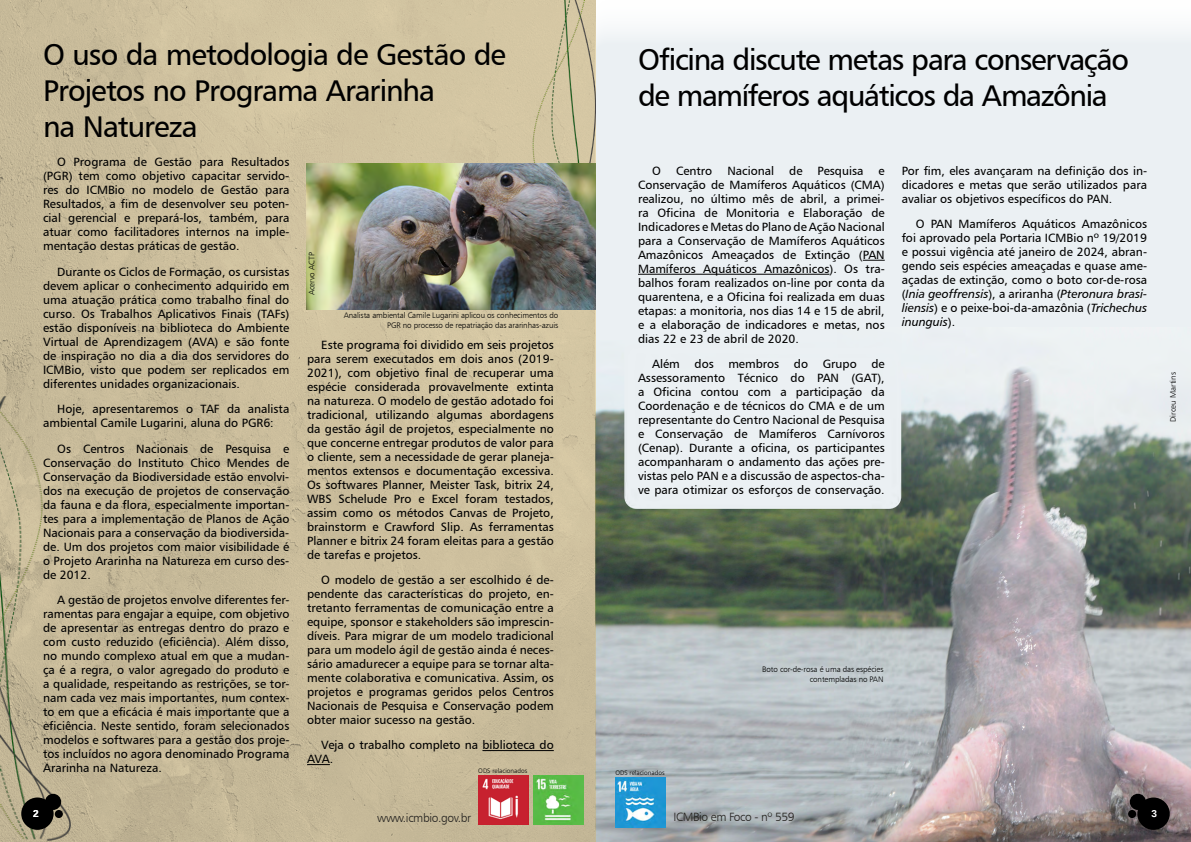
<style>
.page{position:relative;width:1191px;height:842px;background:#fff}
.page>*{position:absolute;margin:0;border:0;box-sizing:border-box;transform-origin:0 0}
.t1{font:30px/36px "Humanist 777 BT Roman B";letter-spacing:-.035em;color:#000}
.t2{font:12px/14px "Humanist 777 BT Roman B";color:#000;text-align:justify}
.t3{font:12px "Humanist 777 BT Italic B";color:#000}
.t4{font:12px "Humanist 777 BT Light B";letter-spacing:-.03em;color:#24221f}
.t5{font:700 10px "Liberation Sans";color:#fff}
.t6{font:8px/10px "Humanist 777 BT Light B";letter-spacing:-.01em;color:#000;text-align:right}
.t7{font:6.6px "Humanist 777 BT Light B";color:#000}
.s1{font-family:"Humanist 777 BT Roman B"}
.s2{font-family:"Humanist 777 BT Italic B"}
</style>
<div class="page">
<svg style="left:595px;top:0;width:596px;height:340px;fill:#ebf0f3"></svg>
<img style="left:860px;top:328px;width:331px;height:514px">
<img style="left:595px;top:340px;width:110px;height:502px">
<img style="left:705px;top:509px;width:155px;height:333px">
<div style="left:624px;top:297px;width:277px;height:212px;background:#ebf0f3;border-radius:12px"></div>
<svg style="left:862px;top:260px;width:22px;height:1px"></svg>
<hr style="left:638px;top:274px;width:191px;height:1px;background:#000">
<div style="left:0;top:0;width:595px;height:842px;background:#cbbd9c"></div>
<img style="left:0;top:396px;width:71px;height:446px">
<div style="left:1137px;top:797px;width:32px;height:33px;background:#000;border-radius:50%"></div>
<div style="left:1129px;top:794px;width:17px;height:16px;background:#000;border-radius:50%"></div>
<div style="left:1128px;top:810px;width:8px;height:8px;background:#000;border-radius:50%"></div>
<div style="left:21px;top:797px;width:33px;height:33px;background:#000;border-radius:50%"></div>
<div style="left:45px;top:794px;width:16px;height:16px;background:#000;border-radius:50%"></div>
<div style="left:55px;top:810px;width:8px;height:8px;background:#000;border-radius:50%"></div>
<hr style="left:482px;top:750px;width:72px;height:1px;background:#000">
<svg style="left:307px;top:764px;width:23px;height:1px"></svg>
<img style="left:478px;top:775px;width:50px;height:50px">
<img style="left:533px;top:775px;width:50px;height:50px">
<img style="left:509px;top:0;width:86px;height:163px">
<img style="left:306px;top:163px;width:289px;height:146px">
<img style="left:615px;top:778px;width:50px;height:49px">
<h1 class="t1" style="left:43px;top:36px;width:464px">O uso da metodologia de Gestão de<br>Projetos no Programa Ararinha<br>na Natureza</h1>
<p class="t2" style="left:43px;top:155px;width:248px;text-indent:14px">O Programa de Gestão para Resultados (PGR) tem como objetivo capacitar servido&shy;res do ICMBio no modelo de Gestão para Resultados, a fim de desenvolver seu poten&shy;cial gerencial e prepará-los, também, para atuar como facilitadores internos na imple&shy;mentação destas práticas de gestão.</p>
<p class="t2" style="left:43px;top:264px;width:248px;text-indent:14px">Durante os Ciclos de Formação, os cursistas devem aplicar o conhecimento adquirido em uma atuação prática como trabalho final do curso. Os Trabalhos Aplicativos Finais (TAFs) estão disponíveis na biblioteca do Ambiente Virtual de Aprendizagem (AVA) e são fonte de inspiração no dia a dia dos servidores do ICMBio, visto que podem ser replicados em diferentes unidades organizacionais.</p>
<p class="t2" style="left:43px;top:402px;width:248px;text-indent:14px">Hoje, apresentaremos o TAF da analista ambiental Camile Lugarini, aluna do PGR6:</p>
<p class="t2" style="left:43px;top:441px;width:248px;text-indent:14px">Os Centros Nacionais de Pesquisa e Conservação do Instituto Chico Mendes de Conservação da Biodiversidade estão envolvi&shy;dos na execução de projetos de conservação da fauna e da flora, especialmente importan&shy;tes para a implementação de Planos de Ação Nacionais para a conservação da biodiversida&shy;de. Um dos projetos com maior visibilidade é o Projeto Ararinha na Natureza em curso des&shy;de 2012.</p>
<p class="t2" style="left:43px;top:593px;width:248px;text-indent:14px">A gestão de projetos envolve diferentes fer&shy;ramentas para engajar a equipe, com objetivo de apresentar as entregas dentro do prazo e com custo reduzido (eficiência). Além disso, no mundo complexo atual em que a mudan&shy;ça é a regra, o valor agregado do produto e a qualidade, respeitando as restrições, se tor&shy;nam cada vez mais importantes, num contex&shy;to em que a eficácia é mais importante que a eficiência. Neste sentido, foram selecionados modelos e softwares para a gestão dos proje&shy;tos incluídos no agora denominado Programa Ararinha na Natureza.</p>
<p class="t6" style="left:307px;top:295px;width:45px;rotate:-90deg">Acervo ACTP</p>
<p class="t6" style="left:344px;top:310px;width:216px">Analista ambiental Camile Lugarini aplicou os conhecimentos do<br>PGR no processo de repatriação das ararinhas-azuis</p>
<p class="t2" style="left:307px;top:337px;width:248px;text-indent:14px">Este programa foi dividido em seis projetos para serem executados em dois anos (2019- 2021), com objetivo final de recuperar uma espécie considerada provavelmente extinta na natureza. O modelo de gestão adotado foi tradicional, utilizando algumas abordagens da gestão ágil de projetos, especialmente no que concerne entregar produtos de valor para o cliente, sem a necessidade de gerar planeja&shy;mentos extensos e documentação excessiva.<br>Os softwares Planner, Meister Task, bitrix 24, WBS Schelude Pro e Excel foram testados, assim como os métodos Canvas de Projeto, brainstorm e Crawford Slip. As ferramentas Planner e bitrix 24 foram eleitas para a gestão de tarefas e projetos.</p>
<p class="t2" style="left:307px;top:573px;width:248px;text-indent:14px">O modelo de gestão a ser escolhido é de&shy;pendente das características do projeto, en&shy;tretanto ferramentas de comunicação entre a equipe, sponsor e stakeholders são imprescin&shy;díveis. Para migrar de um modelo tradicional para um modelo ágil de gestão ainda é neces&shy;sário amadurecer a equipe para se tornar alta&shy;mente colaborativa e comunicativa. Assim, os projetos e programas geridos pelos Centros Nacionais de Pesquisa e Conservação podem obter maior sucesso na gestão.</p>
<p class="t2" style="left:307px;top:738px;width:248px;text-indent:14px">Veja o trabalho completo na biblioteca do<br>AVA.</p>
<p class="t7" style="left:478px;top:766px;width:51px">ODS relacionados</p>
<h1 class="t1" style="left:638px;top:41px;width:492px">Oficina discute metas para conservação de mamíferos aquáticos da Amazônia</h1>
<p class="t2" style="left:652px;top:164px;width:10px">O</p>
<p class="t2" style="left:676px;top:164px;width:38px">Centro</p>
<p class="t2" style="left:727px;top:164px;width:48px">Nacional</p>
<p class="t2" style="left:789px;top:164px;width:15px">de</p>
<p class="t2" style="left:817px;top:164px;width:47px">Pesquisa</p>
<p class="t2" style="left:638px;top:164px;width:248px;text-indent:240px">e Conservação de Mamíferos Aquáticos (CMA) realizou, no último mês de abril, a primei&shy;ra Oficina de Monitoria e Elaboração de Indicadores e Metas do Plano de Ação Nacional para a Conservação de Mamíferos Aquáticos Amazônicos Ameaçados de Extinção (PAN Mamíferos Aquáticos Amazônicos). Os tra&shy;balhos foram realizados on-line por conta da quarentena, e a Oficina foi realizada em duas etapas: a monitoria, nos dias 14 e 15 de abril, e a elaboração de indicadores e metas, nos dias 22 e 23 de abril de 2020.</p>
<p class="t2" style="left:638px;top:357px;width:248px;text-indent:14px">Além dos membros do Grupo de Assessoramento Técnico do PAN (GAT), a Oficina contou com a participação da Coordenação e de técnicos do CMA e de um representante do Centro Nacional de Pesquisa e Conservação de Mamíferos Carnívoros (Cenap). Durante a oficina, os participantes acompanharam o andamento das ações pre&shy;vistas pelo PAN e a discussão de aspectos-cha&shy;ve para otimizar os esforços de conservação.</p>
<p class="t2" style="left:901px;top:164px;width:247px">Por fim, eles avançaram na definição dos in&shy;dicadores e metas que serão utilizados para avaliar os objetivos específicos do PAN.</p>
<p class="t2" style="left:901px;top:217px;width:247px;text-indent:14px">O PAN Mamíferos Aquáticos Amazônicos foi aprovado pela Portaria ICMBio nº 19/2019 e possui vigência até janeiro de 2024, abran&shy;gendo seis espécies ameaçadas e quase ame&shy;açadas de extinção, como o boto cor-de-rosa</p>
<p class="t3" style="left:901px;top:287px;width:247px"><span class="s1">(</span>Inia geoffrensis<span class="s1">), a ariranha (</span>Pteronura brasi-</p>
<p class="t2" style="left:901px;top:301px;width:247px"><span class="s2">liensis</span>) e o peixe-boi-da-amazônia (<span class="s2">Trichechus</span></p>
<p class="t3" style="left:901px;top:315px;width:55px">inunguis<span class="s1">).</span></p>
<p class="t6" style="left:1167px;top:422px;width:51px;rotate:-90deg">Dirceu Martins</p>
<p class="t7" style="left:615px;top:768px;width:51px">ODS relacionados</p>
<p class="t6" style="left:762px;top:664px;width:123px">Boto cor-de-rosa é uma das espécies contempladas no PAN</p>
<p class="t5" style="left:33px;top:807px;width:7px">2</p>
<p class="t4" style="left:377px;top:810px;width:96px">www.icmbio.gov.br</p>
<p class="t5" style="left:1151px;top:807px;width:7px">3</p>
<p class="t4" style="left:673px;top:810px;width:123px">ICMBio em Foco - nº 559</p>
</div>
